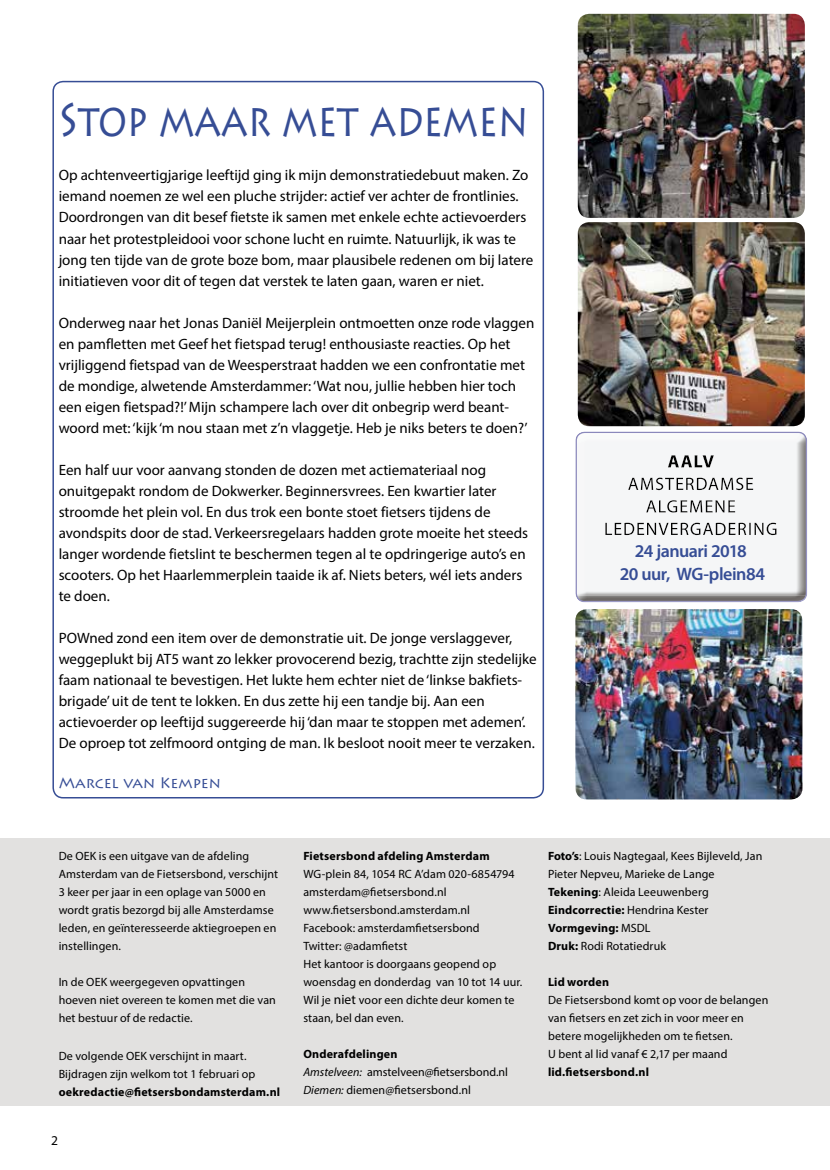
<style>
.page{position:relative;width:830px;height:1170px;background:#fff}
.page>*{position:absolute;margin:0;border:0;box-sizing:border-box;transform-origin:0 0}
.t1{font:46.8px "Lithos Pro";color:#364d95;scale:.8 1}
.t2{font:600 18px/22.5px "Myriad Pro";letter-spacing:-.03em;color:#364d95;text-align:center}
.t3{font:15px/21px "Myriad Pro";color:#000}
.t4{font:15px "Lithos Pro";color:#364d95}
.t5{font:13.5px "Myriad Pro";color:#000}
.t6{font:12px/18px "Myriad Pro";letter-spacing:.01em;color:#000}
.t7{font:700 12px "Myriad Pro";letter-spacing:.015em;color:#000}
.s1{font-size:13.5px}
.s2{font-weight:700}
.s3{font-style:italic}
</style>
<div class="page">
<div style="left:52px;top:81px;width:492px;height:717px;border:2px solid #364d95;border-radius:10px"></div>
<div style="left:0;top:838px;width:829px;height:268px;background:#e2e1e0"></div>
<div style="left:574px;top:430px;width:233px;height:173px;background:#fff;opacity:.75"></div>
<img style="left:577px;top:222px;width:227px;height:204px">
<img style="left:575px;top:609px;width:227px;height:190px">
<img style="left:577px;top:14px;width:227px;height:204px">
<h1 class="t1" style="left:58px;top:93px;width:588px">Stop maar met ademen</h1>
<p class="t3" style="left:59px;top:165px;width:476px">Op achtenveertigjarige leeftijd ging ik mijn demonstratiedebuut maken. Zo iemand noemen ze wel een pluche strijder: actief ver achter de frontlinies.<br>Doordrongen van dit besef fietste ik samen met enkele echte actievoerders naar het protestpleidooi voor schone lucht en ruimte. Natuurlijk, ik was te jong ten tijde van de grote boze bom, maar plausibele redenen om bij latere initiatieven voor dit of tegen dat verstek te laten gaan, waren er niet.</p>
<p class="t3" style="left:59px;top:312px;width:477px">Onderweg naar het Jonas Daniël Meijerplein ontmoetten onze rode vlaggen en pamfletten met Geef het fietspad terug! enthousiaste reacties. Op het vrijliggend fietspad van de Weesperstraat hadden we een confrontatie met de mondige, alwetende Amsterdammer: ‘Wat nou, jullie hebben hier toch een eigen fietspad?!’ Mijn schampere lach over dit onbegrip werd beant&shy;woord met: ‘kijk ‘m nou staan met z’n vlaggetje. Heb je niks beters te doen?’</p>
<p class="t3" style="left:59px;top:459px;width:470px">Een half uur voor aanvang stonden de dozen met actiemateriaal nog onuitgepakt rondom de Dokwerker. Beginnersvrees. Een kwartier later stroomde het plein vol. En dus trok een bonte stoet fietsers tijdens de avondspits door de stad. Verkeersregelaars hadden grote moeite het steeds langer wordende fietslint te beschermen tegen al te opdringerige auto’s en scooters. Op het Haarlemmerplein taaide ik af. Niets beters, wél iets anders te doen.</p>
<p class="t3" style="left:59px;top:627px;width:479px">POWned zond een item over de demonstratie uit. De jonge verslaggever, weggeplukt bij AT5 want zo lekker provocerend bezig, trachtte zijn stedelijke faam nationaal te bevestigen. Het lukte hem echter niet de ‘linkse bakfiets&shy;brigade’ uit de tent te lokken. En dus zette hij een tandje bij. Aan een actievoerder op leeftijd suggereerde hij ‘dan maar te stoppen met ademen’.<br>De oproep tot zelfmoord ontging de man. Ik besloot nooit meer te verzaken.</p>
<p class="t4" style="left:59px;top:773px;width:164px">Marcel van Kempen</p>
<p class="t2" style="left:619px;top:539px;width:147px">24 januari 2018<br>20 uur, WG-plein84</p>
<p class="t6" style="left:59px;top:846px;width:221px">De OEK is een uitgave van de afdeling Amsterdam van de Fietsersbond, verschijnt 3 keer per jaar in een oplage van 5000 en wordt gratis bezorgd bij alle Amsterdamse leden, en geïnteresseerde aktiegroepen en instellingen.</p>
<p class="t6" style="left:59px;top:972px;width:218px">In de OEK weergegeven opvattingen hoeven niet overeen te komen met die van het bestuur of de redactie.</p>
<p class="t6" style="left:59px;top:1046px;width:198px">De volgende OEK verschijnt in maart.<br>Bijdragen zijn welkom tot 1 februari op</p>
<p class="t7" style="left:59px;top:1083px;width:223px">oekredactie@fietsersbondamsterdam.nl</p>
<p class="t5" style="left:51px;top:1131px;width:8px">2</p>
<p class="t7" style="left:303px;top:848px;width:188px">Fietsersbond afdeling Amsterdam</p>
<p class="t6" style="left:303px;top:864px;width:220px">WG-plein 84, 1054 RC A’dam 020-6854794 amsterdam@fietsersbond.nl www.fietsersbond.amsterdam.nl<br>Facebook: amsterdamfietsersbond<br>Twitter: @adamfietst<br>Het kantoor is doorgaans geopend op woensdag en donderdag van 10 tot 14 uur.<br>Wil je <span class="s1">niet</span> voor een dichte deur komen te staan, bel dan even.</p>
<p class="t6" style="left:303px;top:1044px;width:206px"><span class="s2">Onderafdelingen<br></span><span class="s3">Amstelveen:</span> amstelveen@fietsersbond.nl<br><span class="s3">Diemen:</span> diemen@fietsersbond.nl</p>
<p class="t6" style="left:547px;top:846px;width:216px"><span class="s2">Foto’s</span>: Louis Nagtegaal, Kees Bijleveld, Jan<br>Pieter Nepveu, Marieke de Lange<br><span class="s2">Tekening</span>: Aleida Leeuwenberg<br><span class="s2">Eindcorrectie:</span> Hendrina Kester<br><span class="s2">Vormgeving:</span> MSDL<br><span class="s2">Druk:</span> Rodi Rotatiedruk</p>
<p class="t7" style="left:547px;top:974px;width:63px">Lid worden</p>
<p class="t6" style="left:547px;top:990px;width:222px">De Fietsersbond komt op voor de belangen van fietsers en zet zich in voor meer en betere mogelijkheden om te fietsen.<br>U bent al lid vanaf € 2,17 per maand</p>
<p class="t7" style="left:547px;top:1064px;width:102px">lid.fietsersbond.nl</p>
</div>
